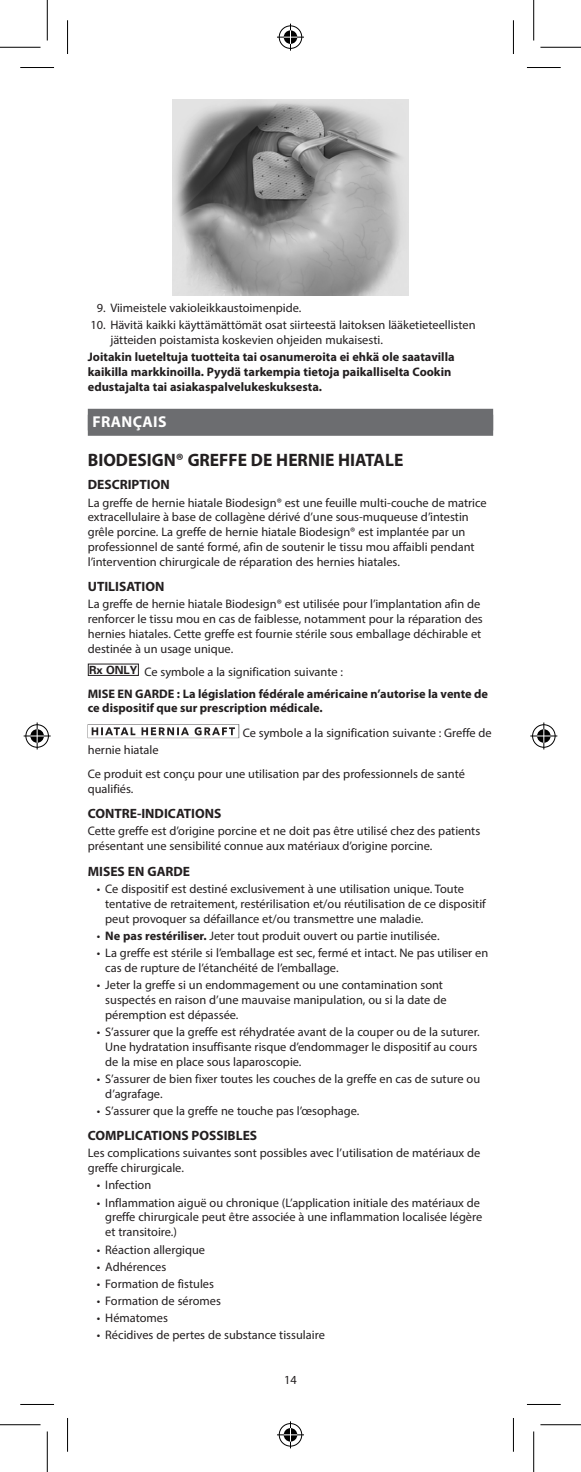
<style>
.page{position:relative;width:581px;height:1472px;background:#fff}
.page>*{position:absolute;margin:0;border:0;box-sizing:border-box;transform-origin:0 0}
.t1{font:700 18px "Myriad Pro";color:#231f20}
.t2{font:700 15.75px "Myriad Pro";letter-spacing:.02em;color:#fff}
.t3{font:700 13.5px "Myriad Pro";color:#231f20}
.t4{font:12.38px/14.8px "Myriad Pro";color:#231f20}
.t5{font:700 12.38px/14.8px "Myriad Pro";color:#231f20}
.s1{font-weight:400}
.s2{font-weight:700}
</style>
<div class="page">
<div style="left:88px;top:409px;width:405px;height:27px;background:#6c6d70"></div>
<img style="left:172px;top:100px;width:236px;height:195px">
<div style="left:88px;top:663px;width:51px;height:13px;border:1px solid #231f20"></div>
<img style="left:88px;top:724px;width:152px;height:14px">
<hr style="left:20px;top:67px;width:34px;height:1px;background:#000">
<hr style="left:526px;top:67px;width:34px;height:1px;background:#000">
<hr style="left:20px;top:1404px;width:34px;height:1px;background:#000">
<hr style="left:526px;top:1404px;width:34px;height:1px;background:#000">
<hr style="left:67px;top:20px;width:1px;height:34px;background:#000">
<hr style="left:67px;top:1418px;width:1px;height:33px;background:#000">
<hr style="left:513px;top:20px;width:1px;height:34px;background:#000">
<hr style="left:513px;top:1418px;width:1px;height:33px;background:#000">
<hr style="left:0;top:47px;width:40px;height:1px;background:#000">
<hr style="left:540px;top:47px;width:40px;height:1px;background:#000">
<hr style="left:0;top:1424px;width:40px;height:1px;background:#000">
<hr style="left:540px;top:1424px;width:40px;height:1px;background:#000">
<hr style="left:47px;top:0;width:1px;height:40px;background:#000">
<hr style="left:47px;top:1431px;width:1px;height:41px;background:#000">
<hr style="left:533px;top:0;width:1px;height:40px;background:#000">
<hr style="left:533px;top:1431px;width:1px;height:41px;background:#000">
<svg style="left:277px;top:24px;width:27px;height:27px"></svg>
<svg style="left:277px;top:1421px;width:27px;height:27px"></svg>
<svg style="left:24px;top:722px;width:27px;height:27px"></svg>
<svg style="left:530px;top:722px;width:27px;height:27px"></svg>
<p class="t4" style="left:97px;top:300px;width:206px">9. Viimeistele vakioleikkaustoimenpide.</p>
<p class="t4" style="left:110px;top:318px;width:366px;text-indent:-20px">10. Hävitä kaikki käyttämättömät osat siirteestä laitoksen lääketieteellisten jätteiden poistamista koskevien ohjeiden mukaisesti.</p>
<p class="t5" style="left:88px;top:350px;width:368px">Joitakin lueteltuja tuotteita tai osanumeroita ei ehkä ole saatavilla kaikilla markkinoilla. Pyydä tarkempia tietoja paikalliselta Cookin edustajalta tai asiakaspalvelukeskuksesta.</p>
<p class="t2" style="left:92px;top:413px;width:76px">FRANÇAIS</p>
<h1 class="t1" style="left:88px;top:450px;width:317px">BIODESIGN® GREFFE DE HERNIE HIATALE</h1>
<p class="t3" style="left:88px;top:477px;width:83px">DESCRIPTION</p>
<p class="t4" style="left:88px;top:495px;width:400px">La greffe de hernie hiatale Biodesign® est une feuille multi-couche de matrice extracellulaire à base de collagène dérivé d’une sous-muqueuse d’intestin grêle porcine. La greffe de hernie hiatale Biodesign® est implantée par un professionnel de santé formé, afin de soutenir le tissu mou affaibli pendant l’intervention chirurgicale de réparation des hernies hiatales.</p>
<p class="t3" style="left:88px;top:579px;width:78px">UTILISATION</p>
<p class="t4" style="left:88px;top:596px;width:396px">La greffe de hernie hiatale Biodesign® est utilisée pour l’implantation afin de renforcer le tissu mou en cas de faiblesse, notamment pour la réparation des hernies hiatales. Cette greffe est fournie stérile sous emballage déchirable et destinée à un usage unique.</p>
<p class="t5" style="left:88px;top:661px;width:402px;line-height:21.6px"><sup>Rx</sup> <sup>ONLY</sup> <span class="s1">Ce symbole a la signification suivante :<br></span>MISE EN GARDE : La législation fédérale américaine n’autorise la vente de</p>
<p class="t5" style="left:88px;top:701px;width:236px">ce dispositif que sur prescription médicale.</p>
<p class="t4" style="left:243px;top:725px;width:250px">Ce symbole a la signification suivante : Greffe de</p>
<p class="t4" style="left:88px;top:738px;width:378px;line-height:23.8px">hernie hiatale<br>Ce produit est conçu pour une utilisation par des professionnels de santé</p>
<p class="t4" style="left:88px;top:781px;width:47px">qualifiés.</p>
<p class="t3" style="left:88px;top:806px;width:135px">CONTRE-INDICATIONS</p>
<p class="t4" style="left:88px;top:823px;width:394px">Cette greffe est d’origine porcine et ne doit pas être utilisé chez des patients présentant une sensibilité connue aux matériaux d’origine porcine.</p>
<p class="t3" style="left:88px;top:863px;width:104px">MISES EN GARDE</p>
<p class="t4" style="left:105px;top:881px;width:382px;text-indent:-8px">• Ce dispositif est destiné exclusivement à une utilisation unique. Toute tentative de retraitement, restérilisation et/ou réutilisation de ce dispositif peut provoquer sa défaillance et/ou transmettre une maladie.</p>
<p class="t4" style="left:97px;top:928px;width:344px">• <span class="s2">Ne pas restériliser.</span> Jeter tout produit ouvert ou partie inutilisée.</p>
<p class="t4" style="left:105px;top:945px;width:384px;text-indent:-8px">• La greffe est stérile si l’emballage est sec, fermé et intact. Ne pas utiliser en cas de rupture de l’étanchéité de l’emballage.</p>
<p class="t4" style="left:105px;top:977px;width:343px;text-indent:-8px">• Jeter la greffe si un endommagement ou une contamination sont suspectés en raison d’une mauvaise manipulation, ou si la date de péremption est dépassée.</p>
<p class="t4" style="left:105px;top:1024px;width:376px;text-indent:-8px">• S’assurer que la greffe est réhydratée avant de la couper ou de la suturer.<br>Une hydratation insuffisante risque d’endommager le dispositif au cours de la mise en place sous laparoscopie.</p>
<p class="t4" style="left:105px;top:1071px;width:376px;text-indent:-8px">• S’assurer de bien fixer toutes les couches de la greffe en cas de suture ou d’agrafage.</p>
<p class="t4" style="left:97px;top:1103px;width:264px">• S’assurer que la greffe ne touche pas l’œsophage.</p>
<p class="t3" style="left:88px;top:1128px;width:171px">COMPLICATIONS POSSIBLES</p>
<p class="t4" style="left:88px;top:1145px;width:394px">Les complications suivantes sont possibles avec l’utilisation de matériaux de greffe chirurgicale.</p>
<p class="t4" style="left:97px;top:1177px;width:56px">• Infection</p>
<p class="t4" style="left:105px;top:1194px;width:378px;text-indent:-8px">• Inflammation aiguë ou chronique (L’application initiale des matériaux de greffe chirurgicale peut être associée à une inflammation localisée légère et transitoire.)</p>
<p class="t4" style="left:97px;top:1241px;width:110px">• Réaction allergique</p>
<p class="t4" style="left:97px;top:1259px;width:71px">• Adhérences</p>
<p class="t4" style="left:97px;top:1276px;width:119px">• Formation de fistules</p>
<p class="t4" style="left:97px;top:1293px;width:126px">• Formation de séromes</p>
<p class="t4" style="left:97px;top:1310px;width:73px">• Hématomes</p>
<p class="t4" style="left:97px;top:1327px;width:229px">• Récidives de pertes de substance tissulaire</p>
<p class="t4" style="left:284px;top:1372px;width:14px">14</p>
</div>
